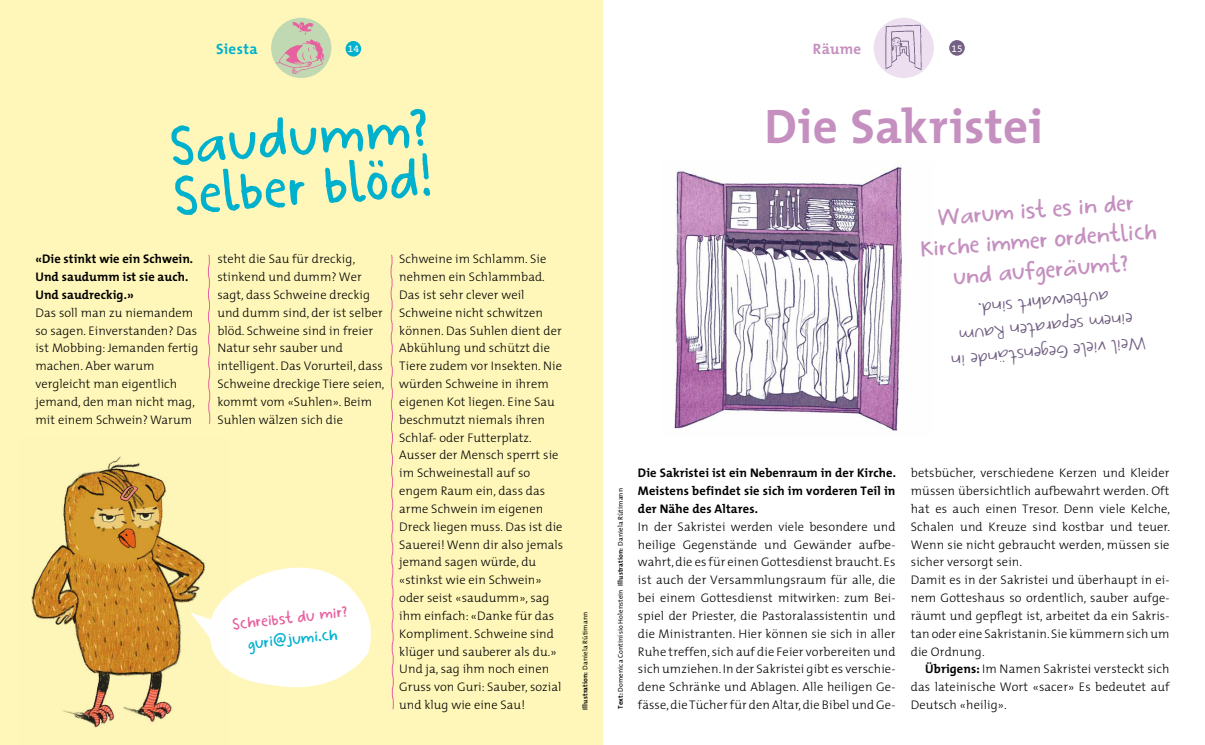
<style>
.page{position:relative;width:1205px;height:745px;background:#fff}
.page>*{position:absolute;margin:0;border:0;box-sizing:border-box;transform-origin:0 0}
.t1{font:700 64.38px/50px "Vera";color:#00b1cd}
.t2{font:700 48.75px "The Mix";letter-spacing:.005em;color:#c590c0}
.t3{font:700 27.5px/30px "Vera";color:#c590c0;text-align:center}
.t4{font:22.5px/25px "Vera";color:#736084;text-align:center}
.t5{font:700 18.75px "Vera";color:#e6619e}
.t6{font:700 18.75px "Vera";color:#00b1cd}
.t7{font:700 15px "The Mix";letter-spacing:.025em;color:#00b1cd}
.t8{font:700 15px "The Mix";letter-spacing:.015em;color:#c590c0}
.t9{font:300 12.5px/17.8px "The Mix";letter-spacing:.005em;color:#000}
.t10{font:700 12.5px/17.8px "The Mix";letter-spacing:.005em;color:#000;text-align:justify}
.t11{font:10px "The Serif B W5 Plain";color:#fff}
.t12{font:6.88px "The Mix";letter-spacing:.02em;color:#000}
.s1{font-weight:700}
</style>
<div class="page">
<div style="left:949px;top:40px;width:16px;height:16px;background:#736084;border-radius:50%"></div>
<img style="left:674px;top:161px;width:228px;height:270px">
<div style="left:0;top:0;width:602px;height:744px;background:#fff7b9"></div>
<div style="left:345px;top:41px;width:16px;height:16px;background:#00b1cd;border-radius:50%"></div>
<img style="left:272px;top:18px;width:59px;height:60px">
<div style="left:873px;top:18px;width:61px;height:60px;background:#eddfef;border-radius:50%"></div>
<img style="left:873px;top:18px;width:61px;height:52px">
<svg style="left:207px;top:254px;width:4px;height:170px"></svg>
<svg style="left:390px;top:254px;width:4px;height:456px"></svg>
<svg style="left:229px;top:567px;width:142px;height:121px"></svg>
<img style="left:31px;top:456px;width:198px;height:272px">
<p class="t7" style="left:216px;top:36px;width:43px">Siesta</p>
<p class="t8" style="left:813px;top:36px;width:50px">Räume</p>
<p class="t11" style="left:348px;top:43px;width:12px">14</p>
<p class="t11" style="left:951px;top:42px;width:13px">15</p>
<h1 class="t1" style="left:169px;top:124px;width:261px;rotate:-4deg">Saudumm?<br>Selber blöd!</h1>
<p class="t10" style="left:35px;top:250px;width:159px;text-align:left">«Die stinkt wie ein Schwein.<br>Und saudumm ist sie auch.<br>Und saudreckig.»</p>
<p class="t9" style="left:35px;top:303px;width:164px">Das soll man zu niemandem so sagen. Einverstanden? Das ist Mobbing: Jemanden fertig machen. Aber warum vergleicht man eigentlich jemand, den man nicht mag, mit einem Schwein? Warum</p>
<p class="t9" style="left:217px;top:249px;width:169px">steht die Sau für dreckig, stinkend und dumm? Wer sagt, dass Schweine dreckig und dumm sind, der ist selber blöd. Schweine sind in freier<br>Natur sehr sauber und intelligent. Das Vorurteil, dass<br>Schweine dreckige Tiere seien, kommt vom «Suhlen». Beim<br>Suhlen wälzen sich die</p>
<p class="t9" style="left:399px;top:249px;width:166px">Schweine im Schlamm. Sie nehmen ein Schlammbad.<br>Das ist sehr clever weil<br>Schweine nicht schwitzen können. Das Suhlen dient der<br>Abkühlung und schützt die<br>Tiere zudem vor Insekten. Nie würden Schweine in ihrem eigenen Kot liegen. Eine Sau beschmutzt niemals ihren<br>Schlaf- oder Futterplatz.<br>Ausser der Mensch sperrt sie im Schweinestall auf so engem Raum ein, dass das arme Schwein im eigenen<br>Dreck liegen muss. Das ist die<br>Sauerei! Wenn dir also jemals jemand sagen würde, du «stinkst wie ein Schwein» oder seist «saudumm», sag ihm einfach: «Danke für das<br>Kompliment. Schweine sind klüger und sauberer als du.»<br>Und ja, sag ihm noch einen<br>Gruss von Guri: Sauber, sozial und klug wie eine Sau!</p>
<h3 class="t5" style="left:232px;top:614px;width:117px;rotate:-6deg">Schreibst du mir?</h3>
<h3 class="t6" style="left:247px;top:634px;width:91px;rotate:-6deg">guri@jumi.ch</h3>
<p class="t12" style="left:579px;top:709px;width:99px;rotate:-90deg"><span class="s1">Illustration:</span> Daniela Rütimann</p>
<h2 class="t2" style="left:764px;top:86px;width:280px">Die Sakristei</h2>
<h3 class="t3" style="left:917px;top:204px;width:238px;rotate:-4deg">Warum ist es in der<br>Kirche immer ordentlich und aufgeräumt?</h3>
<h3 class="t4" style="left:1146px;top:355px;width:196px;rotate:175deg">Weil viele Gegenstände in einem separaten Raum aufbewahrt sind.</h3>
<p class="t12" style="left:615px;top:708px;width:222px;rotate:-90deg"><span class="s1">Text:</span> Domenica Continisio Holenstein <span class="s1">Illustration:</span> Daniela Rütimann</p>
<p class="t10" style="left:638px;top:463px;width:260px">Die Sakristei ist ein Nebenraum in der Kirche.<br>Meistens befindet sie sich im vorderen Teil in der Nähe des Altares.</p>
<p class="t9" style="left:638px;top:517px;width:259px;text-align:justify">In der Sakristei werden viele besondere und heilige Gegenstände und Gewänder aufbe&shy;wahrt, die es für einen Gottesdienst braucht. Es ist auch der Versammlungsraum für alle, die bei einem Gottesdienst mitwirken: zum Bei&shy;spiel der Priester, die Pastoralassistentin und die Ministranten. Hier können sie sich in aller Ruhe treffen, sich auf die Feier vorbereiten und sich umziehen. In der Sakristei gibt es verschie&shy;dene Schränke und Ablagen. Alle heiligen Ge&shy;fässe, die Tücher für den Altar, die Bibel und Ge-</p>
<p class="t9" style="left:911px;top:463px;width:261px">betsbücher, verschiedene Kerzen und Kleider müssen übersichtlich aufbewahrt werden. Oft hat es auch einen Tresor. Denn viele Kelche, Schalen und Kreuze sind kostbar und teuer.<br>Wenn sie nicht gebraucht werden, müssen sie sicher versorgt sein.<br>Damit es in der Sakristei und überhaupt in ei&shy;nem Gotteshaus so ordentlich, sauber aufge&shy;räumt und gepflegt ist, arbeitet da ein Sakris&shy;tan oder eine Sakristanin. Sie kümmern sich um die Ordnung.</p>
<p class="t9" style="left:911px;top:659px;width:260px;text-align:justify;text-indent:14px"><span class="s1">Übrigens:</span> Im Namen Sakristei versteckt sich das lateinische Wort «sacer» Es bedeutet auf Deutsch «heilig».</p>
</div>
